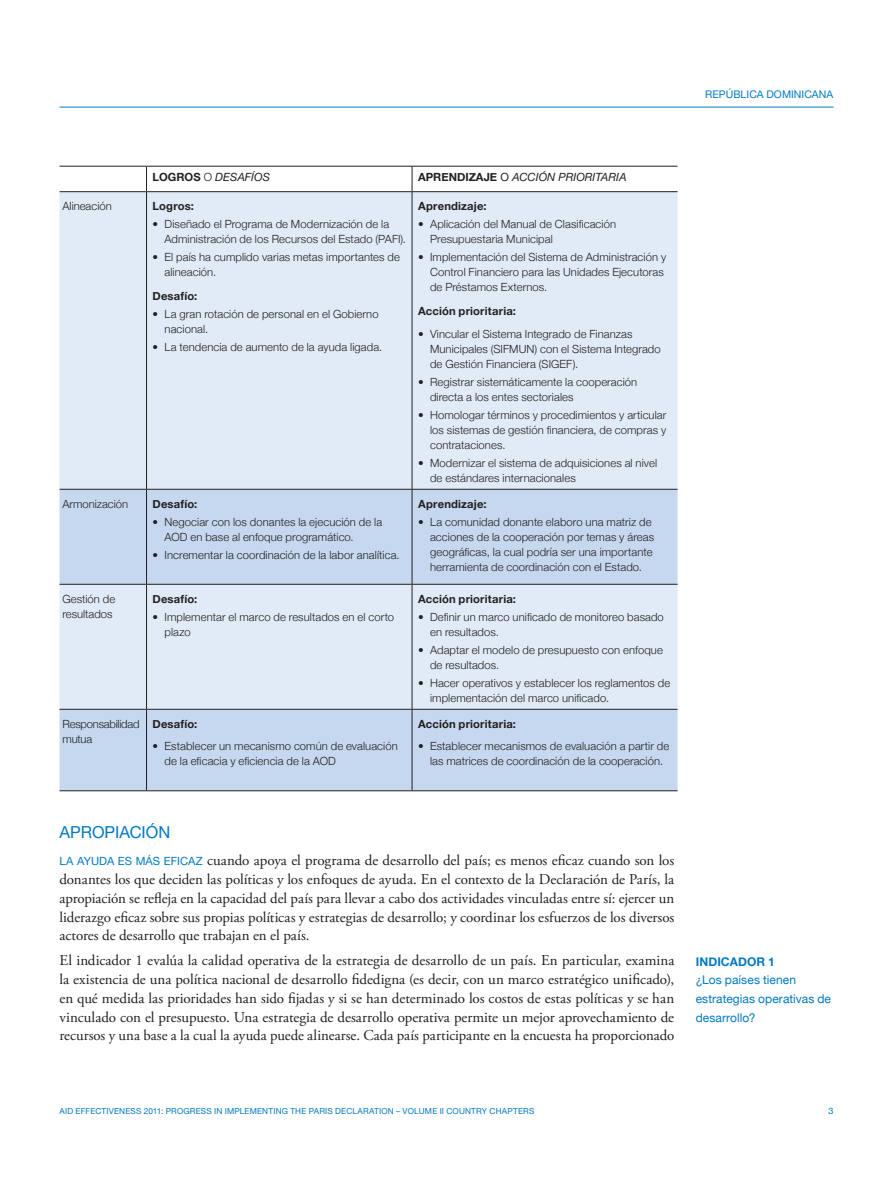
<style>
.page{position:relative;width:893px;height:1191px;background:#fff}
.page>*{position:absolute;margin:0;border:0;box-sizing:border-box;transform-origin:0 0}
.t1{font:16.5px "Helvetica Neue";letter-spacing:-.015em;color:#0079c2}
.t2{font:15px/18.8px "Adobe Garamond Pro";letter-spacing:-.005em;color:#231f20;text-align:justify}
.t3{font:12px/18.8px "Helvetica Neue";letter-spacing:.01em;color:#0079c2}
.t4{font:700 12px "Helvetica Neue";letter-spacing:.01em;color:#0079c2}
.t5{font:300 11.25px/15px "Helvetica Neue";letter-spacing:.01em;color:#231f20}
.t6{font:700 11.25px "Helvetica Neue";letter-spacing:.015em;color:#231f20}
.t7{font:italic 11.25px "Helvetica Neue";color:#231f20}
.t8{font:300 11.25px/15px "Helvetica Neue";letter-spacing:-.02em;color:#231f20}
.t9{font:10.5px "Helvetica Neue";color:#0079c2}
.t10{font:9px "Helvetica Neue";color:#0079c2}
.t11{font:8.25px "Helvetica Neue";letter-spacing:.025em;color:#0079c2}
.s1{font-weight:700;font-style:normal}
.s2{font-weight:300;font-style:normal}
.s3{font-style:normal}
.s4{font-family:"Helvetica Neue";font-size:11.25px;color:#0079c2}
</style>
<div class="page">
<hr style="left:60px;top:107px;width:773px;height:1px;background:#0079c2">
<div style="left:60px;top:192px;width:618px;height:297px;background:#e1ebf7"></div>
<svg style="left:60px;top:490px;width:618px;height:300px;background:#d0dff1"></svg>
<hr style="left:60px;top:166px;width:87px;height:1px;background:#231f20">
<hr style="left:147px;top:166px;width:265px;height:1px;background:#231f20">
<svg style="left:146px;top:167px;width:1px;height:24px"></svg>
<hr style="left:412px;top:166px;width:266px;height:1px;background:#231f20">
<svg style="left:412px;top:167px;width:1px;height:24px"></svg>
<hr style="left:60px;top:191px;width:87px;height:1px;background:#231f20">
<hr style="left:147px;top:191px;width:265px;height:1px;background:#231f20">
<hr style="left:412px;top:191px;width:266px;height:1px;background:#231f20">
<hr style="left:147px;top:489px;width:265px;height:1px;background:#231f20">
<hr style="left:147px;top:584px;width:265px;height:1px;background:#231f20">
<hr style="left:147px;top:709px;width:265px;height:1px;background:#231f20">
<hr style="left:147px;top:790px;width:265px;height:1px;background:#231f20">
<hr style="left:146px;top:192px;width:1px;height:297px;background:#231f20">
<hr style="left:60px;top:489px;width:87px;height:1px;background:#231f20">
<hr style="left:146px;top:489px;width:1px;height:95px;background:#231f20">
<hr style="left:60px;top:584px;width:87px;height:1px;background:#231f20">
<hr style="left:146px;top:584px;width:1px;height:125px;background:#231f20">
<hr style="left:60px;top:709px;width:87px;height:1px;background:#231f20">
<hr style="left:146px;top:709px;width:1px;height:81px;background:#231f20">
<hr style="left:60px;top:790px;width:87px;height:1px;background:#231f20">
<hr style="left:412px;top:192px;width:1px;height:297px;background:#231f20">
<hr style="left:412px;top:489px;width:266px;height:1px;background:#231f20">
<hr style="left:412px;top:489px;width:1px;height:95px;background:#231f20">
<hr style="left:412px;top:584px;width:266px;height:1px;background:#231f20">
<hr style="left:412px;top:584px;width:1px;height:125px;background:#231f20">
<hr style="left:412px;top:709px;width:266px;height:1px;background:#231f20">
<hr style="left:412px;top:709px;width:1px;height:81px;background:#231f20">
<hr style="left:412px;top:790px;width:266px;height:1px;background:#231f20">
<p class="t9" style="left:705px;top:85px;width:28px">REPÚBLIC</p>
<p class="t9" style="left:757px;top:85px;width:17px">A DOMINIC</p>
<p class="t9" style="left:812px;top:85px;width:23px">ANA</p>
<p class="t7" style="left:153px;top:168px;width:119px"><span class="s1">LOGROS</span> <span class="s2">O</span> DESAFÍOS</p>
<p class="t7" style="left:418px;top:168px;width:210px"><span class="s1">APRENDIZAJE</span> <span class="s3">O</span> ACCIÓN PRIORITARIA</p>
<p class="t5" style="left:63px;top:198px;width:51px">Alineación</p>
<p class="t6" style="left:153px;top:196px;width:43px">Logros:</p>
<p class="t5" style="left:165px;top:216px;width:243px;text-indent:-12px">• Diseñado el Programa de Modernización de la<br>Administración de los Recursos del Estado (PAFI).</p>
<p class="t5" style="left:165px;top:249px;width:237px;text-indent:-12px">• El país ha cumplido varias metas importantes de alineación.</p>
<p class="t6" style="left:153px;top:286px;width:46px">Desafío:</p>
<p class="t5" style="left:165px;top:306px;width:216px;text-indent:-12px">• La gran rotación de personal en el Gobierno nacional.</p>
<p class="t5" style="left:153px;top:339px;width:231px">• La tendencia de aumento de la ayuda ligada.</p>
<p class="t6" style="left:418px;top:196px;width:70px">Aprendizaje:</p>
<p class="t5" style="left:430px;top:216px;width:188px;text-indent:-12px">• Aplicación del Manual de Clasificación<br>Presupuestaria Municipal</p>
<p class="t5" style="left:430px;top:249px;width:238px;text-indent:-12px">• Implementación del Sistema de Administración y<br>Control Financiero para las Unidades Ejecutoras de Préstamos Externos.</p>
<p class="t6" style="left:418px;top:301px;width:100px">Acción prioritaria:</p>
<p class="t5" style="left:430px;top:325px;width:232px;text-indent:-12px">• Vincular el Sistema Integrado de Finanzas<br>Municipales (SIFMUN) con el Sistema Integrado de Gestión Financiera (SIGEF).</p>
<p class="t5" style="left:430px;top:373px;width:209px;text-indent:-12px">• Registrar sistemáticamente la cooperación directa a los entes sectoriales</p>
<p class="t5" style="left:430px;top:406px;width:238px;text-align:justify;text-indent:-12px">• Homologar términos y procedimientos y articular los sistemas de gestión financiera, de compras y contrataciones.</p>
<p class="t5" style="left:430px;top:454px;width:229px;text-indent:-12px">• Modernizar el sistema de adquisiciones al nivel de estándares internacionales</p>
<p class="t5" style="left:63px;top:495px;width:67px">Armonización</p>
<p class="t6" style="left:153px;top:493px;width:46px">Desafío:</p>
<p class="t5" style="left:165px;top:513px;width:219px;text-indent:-12px">• Negociar con los donantes la ejecución de la<br>AOD en base al enfoque programático.</p>
<p class="t5" style="left:153px;top:546px;width:249px">• Incrementar la coordinación de la labor analítica.</p>
<p class="t6" style="left:418px;top:493px;width:70px">Aprendizaje:</p>
<p class="t5" style="left:430px;top:513px;width:226px;text-indent:-12px">• La comunidad donante elaboro una matriz de acciones de la cooperación por temas y áreas geográficas, la cual podría ser una importante herramienta de coordinación con el Estado.</p>
<p class="t5" style="left:63px;top:590px;width:54px">Gestión de resultados</p>
<p class="t6" style="left:153px;top:588px;width:46px">Desafío:</p>
<p class="t5" style="left:165px;top:608px;width:231px;text-indent:-12px">• Implementar el marco de resultados en el corto plazo</p>
<p class="t6" style="left:418px;top:588px;width:100px">Acción prioritaria:</p>
<p class="t5" style="left:430px;top:608px;width:235px;text-indent:-12px">• Definir un marco unificado de monitoreo basado en resultados.</p>
<p class="t5" style="left:430px;top:641px;width:234px;text-indent:-12px">• Adaptar el modelo de presupuesto con enfoque de resultados.</p>
<p class="t5" style="left:430px;top:674px;width:242px;text-indent:-12px">• Hacer operativos y establecer los reglamentos de implementación del marco unificado.</p>
<p class="t8" style="left:63px;top:715px;width:79px">Responsabilidad mutua</p>
<p class="t6" style="left:153px;top:713px;width:46px">Desafío:</p>
<p class="t5" style="left:165px;top:738px;width:235px;text-indent:-12px">• Establecer un mecanismo común de evaluación de la eficacia y eficiencia de la AOD</p>
<p class="t6" style="left:418px;top:713px;width:100px">Acción prioritaria:</p>
<p class="t5" style="left:418px;top:738px;width:253px;text-align:center">• Establecer mecanismos de evaluación a partir de las matrices de coordinación de la cooperación.</p>
<h1 class="t1" style="left:60px;top:818px;width:110px">APROPIACIÓN</h1>
<p class="t2" style="left:60px;top:851px;width:616px"><span class="s4">LA AYUDA ES MÁS EFICAZ</span> cuando apoya el programa de desarrollo del país; es menos eficaz cuando son los donantes los que deciden las políticas y los enfoques de ayuda. En el contexto de la Declaración de París, la apropiación se refleja en la capacidad del país para llevar a cabo dos actividades vinculadas entre sí: ejercer un liderazgo eficaz sobre sus propias políticas y estrategias de desarrollo; y coordinar los esfuerzos de los diversos actores de desarrollo que trabajan en el país.</p>
<p class="t2" style="left:60px;top:951px;width:616px">El indicador 1 evalúa la calidad operativa de la estrategia de desarrollo de un país. En particular, examina la existencia de una política nacional de desarrollo fidedigna (es decir, con un marco estratégico unificado), en qué medida las prioridades han sido fijadas y si se han determinado los costos de estas políticas y se han vinculado con el presupuesto. Una estrategia de desarrollo operativa permite un mejor aprovechamiento de recursos y una base a la cual la ayuda puede alinearse. Cada país participante en la encuesta ha proporcionado</p>
<p class="t4" style="left:696px;top:950px;width:81px">INDICADOR 1</p>
<p class="t3" style="left:696px;top:969px;width:137px">¿LOS PAÍSES TIENEN<br>ESTRATEGIAS OPERATIVAS DE<br>DESARROLLO?</p>
<p class="t11" style="left:60px;top:1103px;width:476px">AID EFFECTIVENESS 2011: PROGRESS IN I MPLEMENTING THE PARIS DECLARATION – VOLUME II COUNTRY CHAPTERS</p>
<p class="t10" style="left:828px;top:1103px;width:7px">3</p>
</div>
